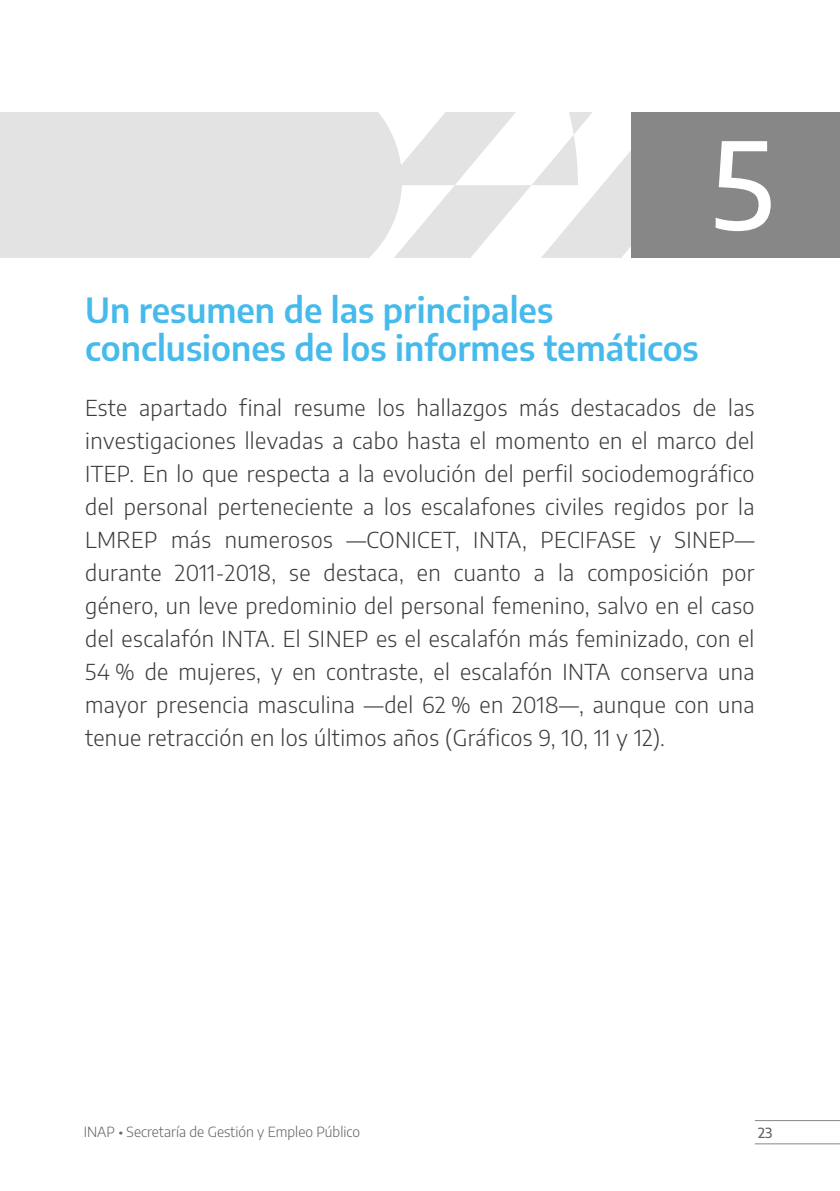
<style>
.page{position:relative;width:840px;height:1191px;background:#fff}
.page>*{position:absolute;margin:0;border:0;box-sizing:border-box;transform-origin:0 0}
.t1{font:500 120px "Encode Sans";color:#fff}
.t2{font:600 34px/38px "Encode Sans";color:#47baec}
.t3{font:300 22px/33px "Encode Sans";letter-spacing:.02em;color:#3c3c3b;text-align:justify}
.t4{font:300 14px "Encode Sans";color:#646363}
.t5{font:500 14px "Encode Sans";color:#646363}
</style>
<div class="page">
<div style="left:0;top:112px;width:648px;height:145px;background:#e3e3e3"></div>
<svg style="left:370px;top:112px;width:260px;height:145px"></svg>
<div style="left:630px;top:112px;width:209px;height:145px;background:#878787"></div>
<hr style="left:754px;top:1120px;width:85px;height:1px;background:#878787">
<hr style="left:754px;top:1143px;width:85px;height:1px;background:#878787">
<h1 class="t1" style="left:710px;top:100px;width:64px">5</h1>
<h2 class="t2" style="left:85px;top:289px;width:615px">Un resumen de las principales conclusiones de los informes temáticos</h2>
<p class="t3" style="left:85px;top:390px;width:670px">Este apartado final resume los hallazgos más destacados de las investigaciones llevadas a cabo hasta el momento en el marco del ITEP. En lo que respecta a la evolución del perfil sociodemográfico del personal perteneciente a los escalafones civiles regidos por la LMREP más numerosos —CONICET, INTA, PECIFASE y SINEP— durante 2011-2018, se destaca, en cuanto a la composición por género, un leve predominio del personal femenino, salvo en el caso del escalafón INTA. El SINEP es el escalafón más feminizado, con el 54 % de mujeres, y en contraste, el escalafón INTA conserva una mayor presencia masculina —del 62 % en 2018—, aunque con una tenue retracción en los últimos años (Gráficos 9, 10, 11 y 12).</p>
<p class="t4" style="left:84px;top:1122px;width:278px">INAP • Secretaría de Gestión y Empleo Público</p>
<p class="t5" style="left:757px;top:1122px;width:16px">23</p>
</div>
